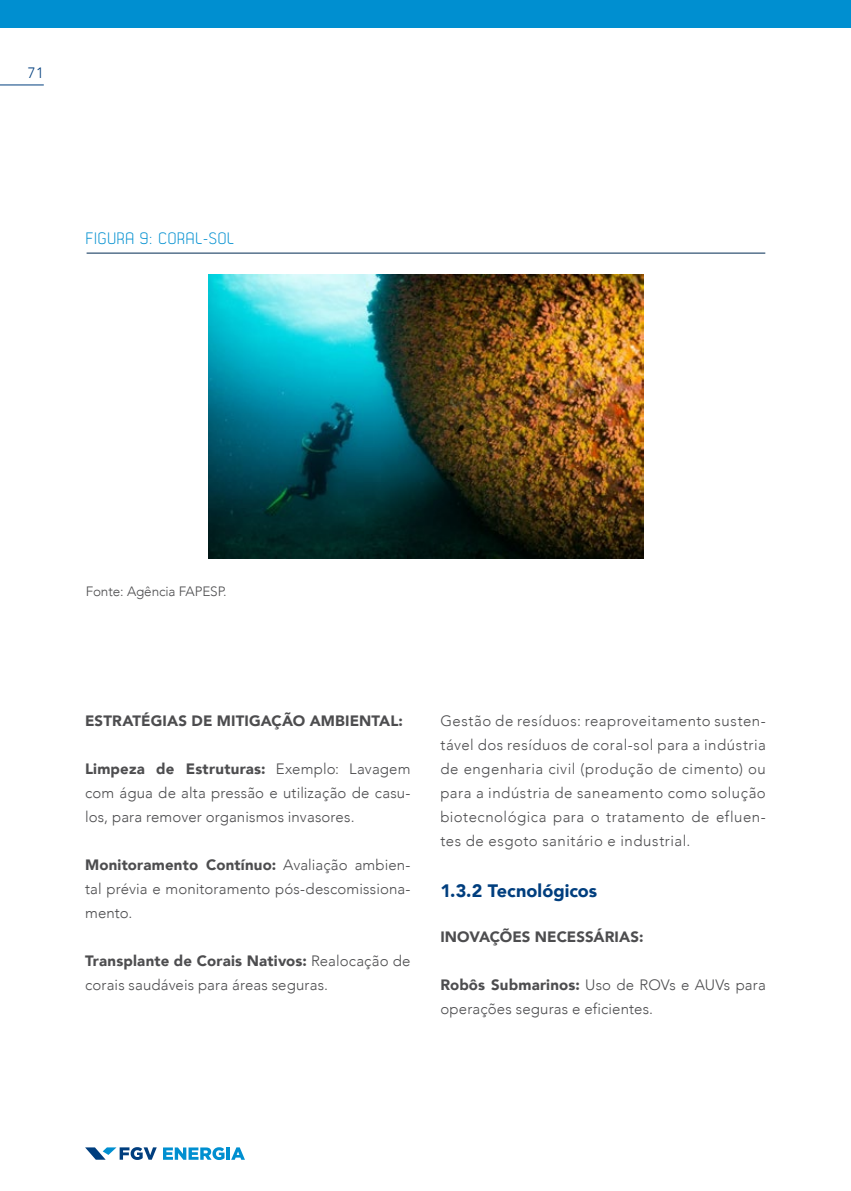
<style>
.page{position:relative;width:851px;height:1191px;background:#fff}
.page>*{position:absolute;margin:0;border:0;box-sizing:border-box;transform-origin:0 0}
.t1{font:900 18px "Avenir";color:#003e7e}
.t2{font:16.5px "Dekar";letter-spacing:.05em;color:#008fd0}
.t3{font:300 15px/24px "Avenir";letter-spacing:.01em;color:#4d4d4f;text-align:justify}
.t4{font:900 15px "Avenir";letter-spacing:.005em;color:#4d4d4f}
.t5{font:300 15px "Avenir";color:#003e7e}
.t6{font:300 13.5px "Avenir";letter-spacing:-.01em;color:#4d4d4f}
.s1{font-weight:900}
</style>
<div class="page">
<hr style="left:87px;top:253px;width:678px;height:1px;background:#002b53">
<img style="left:208px;top:275px;width:435px;height:284px">
<hr style="left:0;top:85px;width:44px;height:1px;background:#003e7e">
<div style="left:0;top:0;width:850px;height:28px;background:#008fd0"></div>
<svg style="left:163px;top:1147px;width:61px;height:13px"></svg>
<hr style="left:226px;top:1147px;width:4px;height:12px;background:#008fd0">
<svg style="left:231px;top:1147px;width:14px;height:12px"></svg>
<svg style="left:85px;top:1147px;width:72px;height:13px"></svg>
<p class="t5" style="left:28px;top:63px;width:18px">71</p>
<p class="t2" style="left:86px;top:230px;width:150px">FIGURA 9: CORAL-SOL</p>
<p class="t6" style="left:86px;top:583px;width:143px">Fonte: Agência FAPESP.</p>
<p class="t4" style="left:85px;top:708px;width:319px">ESTRATÉGIAS DE MITIGAÇÃO AMBIENTAL:</p>
<p class="t3" style="left:85px;top:757px;width:327px"><span class="s1">Limpeza de Estruturas:</span> Exemplo: Lavagem com água de alta pressão e utilização de casu&shy;los, para remover organismos invasores.</p>
<p class="t3" style="left:85px;top:853px;width:327px"><span class="s1">Monitoramento Contínuo:</span> Avaliação ambien&shy;tal prévia e monitoramento pós-descomissiona&shy;mento.</p>
<p class="t3" style="left:85px;top:949px;width:327px"><span class="s1">Transplante de Corais Nativos:</span> Realocação de corais saudáveis para áreas seguras.</p>
<p class="t3" style="left:440px;top:709px;width:327px">Gestão de resíduos: reaproveitamento susten&shy;tável dos resíduos de coral-sol para a indústria de engenharia civil (produção de cimento) ou para a indústria de saneamento como solução biotecnológica para o tratamento de efluen&shy;tes de esgoto sanitário e industrial.</p>
<p class="t1" style="left:440px;top:875px;width:158px">1.3.2 Tecnológicos</p>
<p class="t4" style="left:440px;top:924px;width:205px">INOVAÇÕES NECESSÁRIAS:</p>
<p class="t3" style="left:440px;top:973px;width:327px"><span class="s1">Robôs Submarinos:</span> Uso de ROVs e AUVs para operações seguras e eficientes.</p>
</div>
